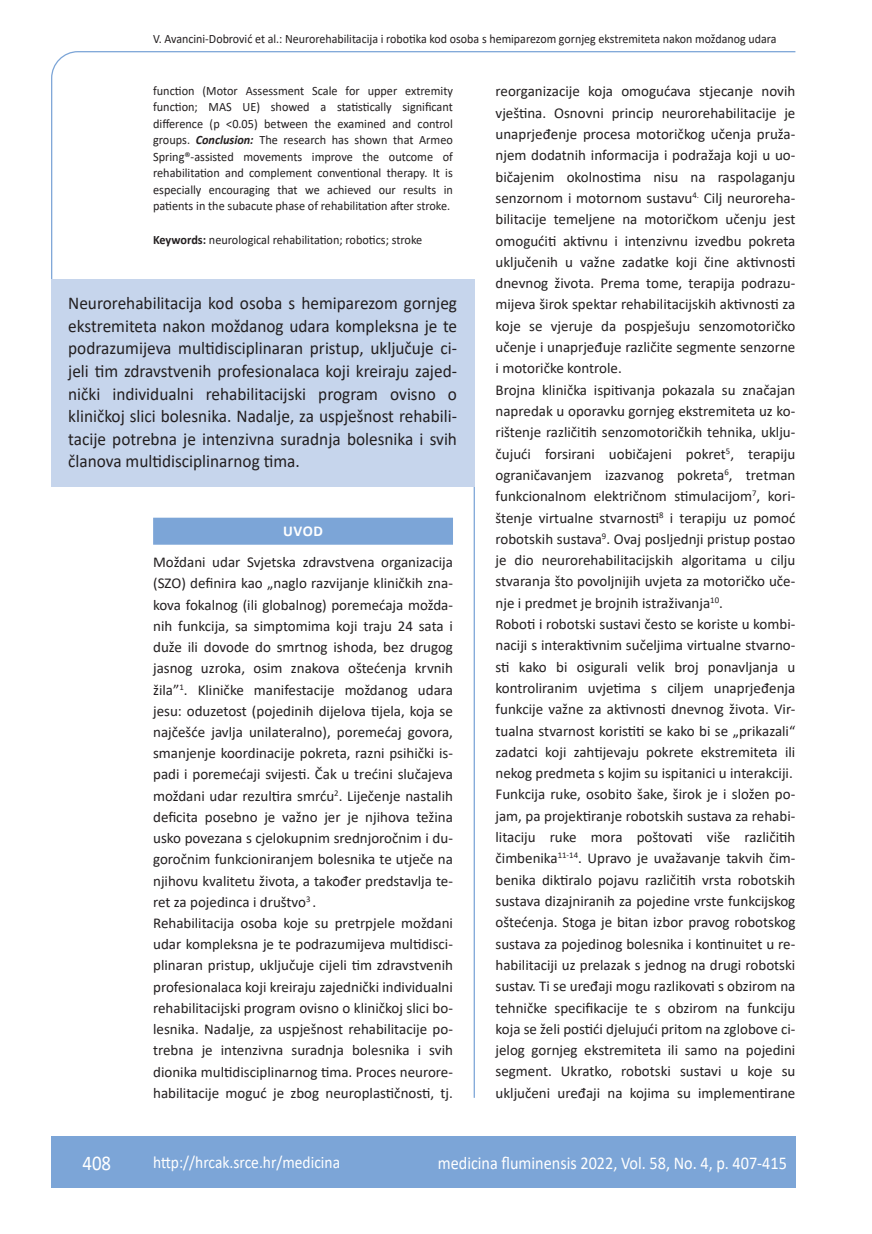
<style>
.page{position:relative;width:872px;height:1234px;background:#fff}
.page>*{position:absolute;margin:0;border:0;box-sizing:border-box;transform-origin:0 0}
.t1{font:21px "Calibri";color:#fff;scale:.9 1}
.t2{font:18px/22.5px "Calibri";color:#231f20;text-align:justify;scale:.96 1}
.t3{font:18px "Calibri";color:#fff;scale:.9 1}
.t4{font:17.25px "Calibri";color:#fff;scale:.9 1}
.t5{font:15px/21.3px "Calibri";color:#231f20}
.t6{font:700 15px "Calibri";color:#fff}
.t7{font:12.75px/16.5px "Calibri";color:#231f20;text-align:justify;scale:.96 1}
.t8{font:12.75px "Calibri";color:#231f20;scale:.94 1}
.s1{font-weight:700;font-style:italic}
.s2{font-weight:700}
</style>
<div class="page">
<svg style="left:51px;top:51px;width:745px;height:229px"></svg>
<hr style="left:473px;top:486px;width:2px;height:611px;background:#7ca5d7">
<div style="left:51px;top:1135px;width:744px;height:51px;background:#7ca5d7"></div>
<div style="left:51px;top:279px;width:423px;height:207px;background:#c6d5ec"></div>
<div style="left:153px;top:517px;width:300px;height:27px;background:#7ca5d7"></div>
<p class="t8" style="left:153px;top:29px;width:664px">V. Avancini-Dobrović et al.: Neurorehabilitacija i robotika kod osoba s hemiparezom gornjeg ekstremiteta nakon moždanog udara</p>
<p class="t7" style="left:153px;top:82px;width:314px">function (Motor Assessment Scale for upper extremity function; MAS UE) showed a statistically significant difference (p &lt;0.05) between the examined and control groups. <span class="s1">Conclusion:</span> The research has shown that Armeo Spring®-assisted movements improve the outcome of rehabilitation and complement conventional therapy. It is especially encouraging that we achieved our results in patients in the subacute phase of rehabilitation after stroke.</p>
<p class="t7" style="left:153px;top:231px;width:282px"><span class="s2">Keywords:</span> neurological rehabilitation; robotics; stroke</p>
<p class="t2" style="left:68px;top:292px;width:407px">Neurorehabilitacija kod osoba s hemiparezom gornjeg ekstremiteta nakon moždanog udara kompleksna je te podrazumijeva multidisciplinaran pristup, uključuje ci&shy;jeli tim zdravstvenih profesionalaca koji kreiraju zajed&shy;nički individualni rehabilitacijski program ovisno o kliničkoj slici bolesnika. Nadalje, za uspješnost rehabili&shy;tacije potrebna je intenzivna suradnja bolesnika i svih članova multidisciplinarnog tima.</p>
<p class="t6" style="left:283px;top:520px;width:41px">UVOD</p>
<p class="t5" style="left:153px;top:551px;width:301px">Moždani udar Svjetska zdravstvena organizacija (SZO) definira kao „naglo razvijanje kliničkih zna&shy;kova fokalnog (ili globalnog) poremećaja možda&shy;nih funkcija, sa simptomima koji traju 24 sata i duže ili dovode do smrtnog ishoda, bez drugog jasnog uzroka, osim znakova oštećenja krvnih žila”<sup>1</sup>. Kliničke manifestacije moždanog udara jesu: oduzetost (pojedinih dijelova tijela, koja se najčešće javlja unilateralno), poremećaj govora, smanjenje koordinacije pokreta, razni psihički is&shy;padi i poremećaji svijesti. Čak u trećini slučajeva moždani udar rezultira smrću<sup>2</sup>. Liječenje nastalih deficita posebno je važno jer je njihova težina usko povezana s cjelokupnim srednjoročnim i du&shy;goročnim funkcioniranjem bolesnika te utječe na njihovu kvalitetu života, a također predstavlja te&shy;ret za pojedinca i društvo<sup>3</sup> .<br>Rehabilitacija osoba koje su pretrpjele moždani udar kompleksna je te podrazumijeva multidisci&shy;plinaran pristup, uključuje cijeli tim zdravstvenih profesionalaca koji kreiraju zajednički individualni rehabilitacijski program ovisno o kliničkoj slici bo&shy;lesnika. Nadalje, za uspješnost rehabilitacije po&shy;trebna je intenzivna suradnja bolesnika i svih dionika multidisciplinarnog tima. Proces neurore&shy;habilitacije moguć je zbog neuroplastičnosti, tj.</p>
<p class="t5" style="left:495px;top:80px;width:301px">reorganizacije koja omogućava stjecanje novih vještina. Osnovni princip neurorehabilitacije je unaprjeđenje procesa motoričkog učenja pruža&shy;njem dodatnih informacija i podražaja koji u uo&shy;bičajenim okolnostima nisu na raspolaganju senzornom i motornom sustavu<sup>4.</sup> Cilj neuroreha&shy;bilitacije temeljene na motoričkom učenju jest omogućiti aktivnu i intenzivnu izvedbu pokreta uključenih u važne zadatke koji čine aktivnosti dnevnog života. Prema tome, terapija podrazu&shy;mijeva širok spektar rehabilitacijskih aktivnosti za koje se vjeruje da pospješuju senzomotoričko učenje i unaprjeđuje različite segmente senzorne i motoričke kontrole.<br>Brojna klinička ispitivanja pokazala su značajan napredak u oporavku gornjeg ekstremiteta uz ko&shy;rištenje različitih senzomotoričkih tehnika, uklju&shy;čujući forsirani uobičajeni pokret<sup>5</sup>, terapiju ograničavanjem izazvanog pokreta<sup>6</sup>, tretman funkcionalnom električnom stimulacijom<sup>7</sup>, kori&shy;štenje virtualne stvarnosti<sup>8</sup> i terapiju uz pomoć robotskih sustava<sup>9</sup>. Ovaj posljednji pristup postao je dio neurorehabilitacijskih algoritama u cilju stvaranja što povoljnijih uvjeta za motoričko uče&shy;nje i predmet je brojnih istraživanja<sup>10</sup>.<br>Roboti i robotski sustavi često se koriste u kombi&shy;naciji s interaktivnim sučeljima virtualne stvarno&shy;sti kako bi osigurali velik broj ponavljanja u kontroliranim uvjetima s ciljem unaprjeđenja funkcije važne za aktivnosti dnevnog života. Vir&shy;tualna stvarnost koristiti se kako bi se „prikazali“ zadatci koji zahtijevaju pokrete ekstremiteta ili nekog predmeta s kojim su ispitanici u interakciji.<br>Funkcija ruke, osobito šake, širok je i složen po&shy;jam, pa projektiranje robotskih sustava za rehabi&shy;litaciju ruke mora poštovati više različitih čimbenika<sup>11-14</sup>. Upravo je uvažavanje takvih čim&shy;benika diktiralo pojavu različitih vrsta robotskih sustava dizajniranih za pojedine vrste funkcijskog oštećenja. Stoga je bitan izbor pravog robotskog sustava za pojedinog bolesnika i kontinuitet u re&shy;habilitaciji uz prelazak s jednog na drugi robotski sustav. Ti se uređaji mogu razlikovati s obzirom na tehničke specifikacije te s obzirom na funkciju koja se želi postići djelujući pritom na zglobove ci&shy;jelog gornjeg ekstremiteta ili samo na pojedini segment. Ukratko, robotski sustavi u koje su uključeni uređaji na kojima su implementirane</p>
<h1 class="t1" style="left:82px;top:1147px;width:33px">408</h1>
<p class="t4" style="left:153px;top:1149px;width:209px">http://hrcak.srce.hr/medicina</p>
<p class="t3" style="left:438px;top:1149px;width:389px">medicina fluminensis 2022, Vol. 58, No. 4, p. 407-415</p>
</div>
